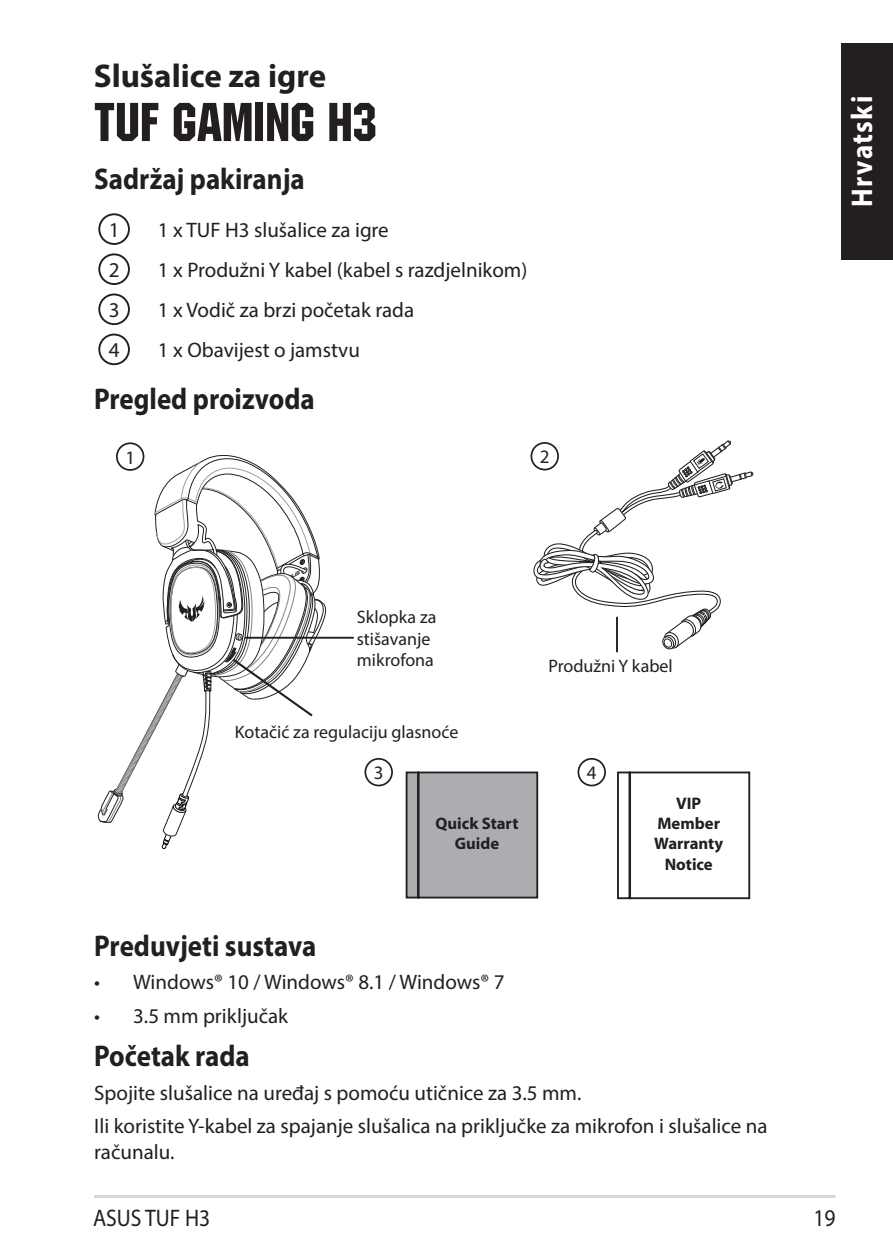
<style>
.page{position:relative;width:893px;height:1259px;background:#fff}
.page>*{position:absolute;margin:0;border:0;box-sizing:border-box;transform-origin:0 0}
.t1{font:54px "Machine IT Cby BT";color:#231f20}
.t2{font:700 33px "Myriad Pro";color:#231f20}
.t3{font:700 30px "Myriad Pro";color:#231f20;scale:.9 1}
.t4{font:700 30px "Myriad Pro";letter-spacing:.05em;color:#fff;scale:.9 1}
.t5{font:24px "Myriad Pro";color:#231f20;scale:.9 1}
.t6{font:21px/33.6px "Myriad Pro";color:#231f20}
.t7{font:18.9px "Myriad Pro";color:#231f20}
.t8{font:18px/21.6px "Myriad Pro";color:#231f20}
.t9{font:700 16.8px/20.1px "Myriad";color:#231f20;text-align:center}
.t10{font:700 16.8px/20.1px "Myriad Pro";color:#231f20;text-align:center}
</style>
<div class="page">
<hr style="left:94px;top:1195px;width:741px;height:3px;background:#d8d8d8">
<div style="left:841px;top:43px;width:52px;height:217px;background:#231f20"></div>
<div style="left:98px;top:213px;width:32px;height:32px;border:2px solid #231f20;border-radius:50%"></div>
<div style="left:98px;top:253px;width:32px;height:32px;border:2px solid #231f20;border-radius:50%"></div>
<div style="left:98px;top:293px;width:32px;height:32px;border:2px solid #231f20;border-radius:50%"></div>
<div style="left:98px;top:333px;width:32px;height:32px;border:2px solid #231f20;border-radius:50%"></div>
<div style="left:530px;top:442px;width:29px;height:28px;border:2px solid #231f20;border-radius:50%"></div>
<div style="left:364px;top:758px;width:29px;height:28px;border:2px solid #231f20;border-radius:50%"></div>
<div style="left:577px;top:758px;width:29px;height:28px;border:2px solid #231f20;border-radius:50%"></div>
<svg style="left:405px;top:771px;width:134px;height:128px;background:#a2a3a7"></svg>
<svg style="left:617px;top:771px;width:134px;height:129px"></svg>
<div style="left:116px;top:442px;width:28px;height:29px;border:2px solid #231f20;border-radius:50%"></div>
<hr style="left:616px;top:617px;width:2px;height:35px;background:#231f20">
<hr style="left:245px;top:637px;width:109px;height:1px;background:#231f20">
<svg style="left:100px;top:455px;width:224px;height:394px"></svg>
<svg style="left:531px;top:440px;width:223px;height:211px"></svg>
<h2 class="t2" style="left:94px;top:54px;width:234px">Slušalice za igre</h2>
<h1 class="t1" style="left:94px;top:90px;width:285px">TUF GAMING H3</h1>
<h3 class="t3" style="left:94px;top:159px;width:236px">Sadržaj pakiranja</h3>
<p class="t6" style="left:109px;top:213px;width:12px">1</p>
<p class="t6" style="left:158px;top:213px;width:232px">1 x TUF H3 slušalice za igre</p>
<p class="t6" style="left:109px;top:253px;width:12px">2</p>
<p class="t6" style="left:158px;top:253px;width:371px">1 x Produžni Y kabel (kabel s razdjelnikom)</p>
<p class="t6" style="left:109px;top:293px;width:12px">3</p>
<p class="t6" style="left:158px;top:293px;width:258px">1 x Vodič za brzi početak rada</p>
<p class="t6" style="left:109px;top:333px;width:12px">4</p>
<p class="t6" style="left:158px;top:333px;width:203px">1 x Obavijest o jamstvu</p>
<h3 class="t3" style="left:94px;top:379px;width:247px">Pregled proizvoda</h3>
<p class="t7" style="left:125px;top:446px;width:11px">1</p>
<p class="t7" style="left:540px;top:445px;width:11px">2</p>
<h3 class="t4" style="left:843px;top:207px;width:125px;rotate:-90deg">Hrvatski</h3>
<p class="t8" style="left:357px;top:606px;width:81px">Sklopka za stišavanje mikrofona</p>
<p class="t8" style="left:235px;top:721px;width:225px">Kotačić za regulaciju glasnoće</p>
<p class="t8" style="left:548px;top:655px;width:126px">Produžni Y kabel</p>
<p class="t7" style="left:374px;top:761px;width:11px">3</p>
<p class="t7" style="left:587px;top:761px;width:11px">4</p>
<p class="t10" style="left:436px;top:813px;width:84px">Quick Start<br>Guide</p>
<p class="t9" style="left:654px;top:794px;width:71px">VIP<br>Member<br>Warranty<br>Notice</p>
<h3 class="t3" style="left:94px;top:926px;width:248px">Preduvjeti sustava</h3>
<p class="t6" style="left:94px;top:965px;width:412px">• Windows® 10 / Windows® 8.1 / Windows® 7</p>
<p class="t6" style="left:94px;top:999px;width:195px">• 3.5 mm priključak</p>
<h3 class="t3" style="left:94px;top:1036px;width:174px">Početak rada</h3>
<p class="t6" style="left:94px;top:1075px;width:675px">Spojite slušalice na uređaj s pomoću utičnice za 3.5 mm.<br>Ili koristite Y-kabel za spajanje slušalica na priključke za mikrofon i slušalice na</p>
<p class="t6" style="left:94px;top:1134px;width:82px">računalu.</p>
<p class="t5" style="left:93px;top:1203px;width:132px">ASUS TUF H3</p>
<p class="t5" style="left:813px;top:1203px;width:26px">19</p>
</div>
